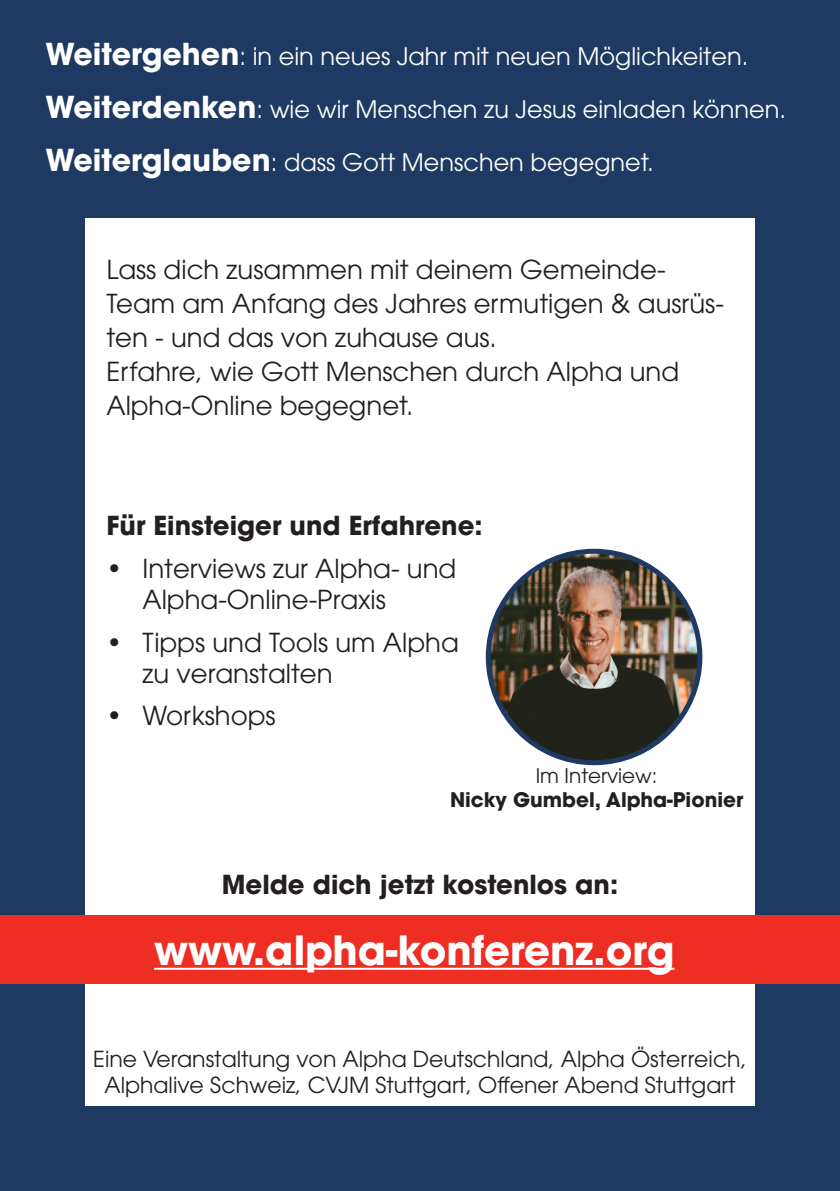
<style>
.page{position:relative;width:840px;height:1191px;background:#fff}
.page>*{position:absolute;margin:0;border:0;box-sizing:border-box;transform-origin:0 0}
.t1{font:700 40px "ITC Avant Garde Pro";color:#fff}
.t2{font:26px/34px "ITC Avant Garde Pro";color:#231f20}
.t3{font:700 26px "ITC Avant Garde Pro";color:#231f20}
.t4{font:24px "ITC Avant Garde Pro";color:#fff}
.t5{font:22px/26.4px "ITC Avant Garde Pro";color:#231f20;text-align:center}
.t6{font:700 20px/24px "ITC Avant Garde Pro";color:#231f20;text-align:center}
.s1{font-weight:700;font-size:30px}
.s2{font-weight:400}
</style>
<div class="page">
<div style="left:0;top:0;width:839px;height:1191px;background:#1f3a62"></div>
<div style="left:85px;top:218px;width:669px;height:888px;background:#fff"></div>
<div style="left:0;top:916px;width:839px;height:68px;background:#ee2e22"></div>
<hr style="left:154px;top:967px;width:520px;height:2px;background:#fff">
<img style="left:488px;top:551px;width:211px;height:211px;border-radius:106px">
<div style="left:485px;top:549px;width:217px;height:216px;border:5px solid #1f3a62;border-radius:50%"></div>
<p class="t4" style="left:45px;top:41px;width:704px"><span class="s1">Weitergehen</span>: in ein neues Jahr mit neuen Möglichkeiten.</p>
<p class="t4" style="left:45px;top:94px;width:741px"><span class="s1">Weiterdenken</span>: wie wir Menschen zu Jesus einladen können.</p>
<p class="t4" style="left:45px;top:147px;width:609px"><span class="s1">Weiterglauben</span>: dass Gott Menschen begegnet.</p>
<p class="t2" style="left:106px;top:252px;width:618px">Lass dich zusammen mit deinem Gemeinde-Team am Anfang des Jahres ermutigen &amp; ausrüs&shy;ten - und das von zuhause aus.<br>Erfahre, wie Gott Menschen durch Alpha und Alpha-Online begegnet.</p>
<p class="t3" style="left:106px;top:508px;width:377px">Für Einsteiger und Erfahrene:</p>
<p class="t2" style="left:142px;top:552px;width:315px;line-height:31.2px;text-indent:-36px">• Interviews zur Alpha- und<br>Alpha-Online-Praxis</p>
<p class="t2" style="left:142px;top:626px;width:317px;line-height:31.2px;text-indent:-36px">• Tipps und Tools um Alpha zu veranstalten</p>
<p class="t2" style="left:106px;top:698px;width:171px">• Workshops</p>
<p class="t6" style="left:449px;top:763px;width:294px"><span class="s2">Im Interview:<br></span>Nicky Gumbel, Alpha-Pionier</p>
<p class="t3" style="left:221px;top:867px;width:398px">Melde dich jetzt kostenlos an:</p>
<p class="t1" style="left:154px;top:923px;width:521px">www.alpha-konferenz.org</p>
<p class="t5" style="left:93px;top:1045px;width:654px">Eine Veranstaltung von Alpha Deutschland, Alpha Österreich,<br>Alphalive Schweiz, CVJM Stuttgart, Offener Abend Stuttgart</p>
</div>
